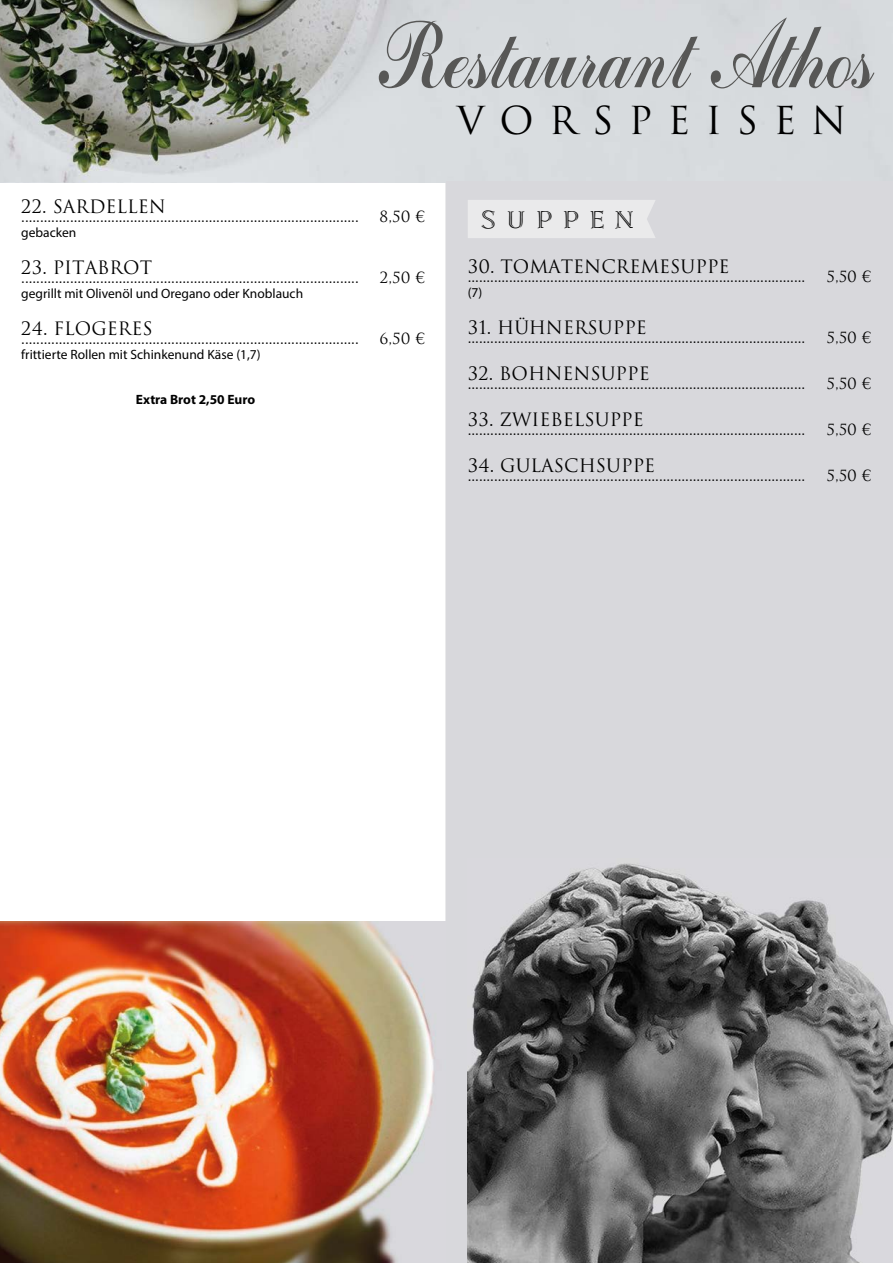
<style>
.page{position:relative;width:893px;height:1263px;background:#fff}
.page>*{position:absolute;margin:0;border:0;box-sizing:border-box;transform-origin:0 0}
.t1{font:500 96px "Odessa P Cfor Serge";color:#575756}
.t2{font:37.5px "Romul";letter-spacing:.4em;color:#000}
.t3{font:500 24px "Lidia";letter-spacing:.4em;color:#000}
.t4{font:18px "Romul";color:#000}
.t5{font:15px "Romul";color:#000}
.t6{font:13.5px "Myriad Pro";color:#000}
.t7{font:700 13.5px "Myriad Pro";color:#000}
</style>
<div class="page">
<img style="left:0;top:0;width:893px;height:183px">
<img style="left:0;top:921px;width:446px;height:342px">
<div style="left:446px;top:182px;width:447px;height:1081px;background:#d8d8dc"></div>
<img style="left:468px;top:863px;width:425px;height:400px">
<div style="left:468px;top:200px;width:187px;height:38px;background:#eaeaeb"></div>
<h1 class="t1" style="left:377px;top:8px;width:498px">Restaurant Athos</h1>
<h2 class="t2" style="left:457px;top:99px;width:392px">VORSPEISEN</h2>
<p class="t4" style="left:21px;top:196px;width:146px">22. SARDELLEN</p>
<p class="t5" style="left:21px;top:208px;width:339px">..........................................................................................</p>
<p class="t5" style="left:379px;top:208px;width:48px">8,50 €</p>
<p class="t6" style="left:21px;top:224px;width:57px">gebacken</p>
<p class="t4" style="left:21px;top:257px;width:132px">23. PITABROT</p>
<p class="t5" style="left:21px;top:269px;width:339px">..........................................................................................</p>
<p class="t5" style="left:380px;top:269px;width:47px">2,50 €</p>
<p class="t6" style="left:21px;top:285px;width:283px">gegrillt mit Olivenöl und Oregano oder Knoblauch</p>
<p class="t4" style="left:21px;top:318px;width:133px">24. FLOGERES</p>
<p class="t5" style="left:21px;top:330px;width:339px">..........................................................................................</p>
<p class="t5" style="left:379px;top:330px;width:47px">6,50 €</p>
<p class="t6" style="left:21px;top:346px;width:241px">frittierte Rollen mit Schinkenund Käse (1,7)</p>
<p class="t7" style="left:136px;top:391px;width:121px">Extra Brot 2,50 Euro</p>
<h3 class="t3" style="left:480px;top:206px;width:158px">SUPPEN</h3>
<p class="t4" style="left:468px;top:256px;width:263px">30. TOMATENCREMESUPPE</p>
<p class="t5" style="left:468px;top:267px;width:339px">..........................................................................................</p>
<p class="t5" style="left:826px;top:267px;width:47px">5,50 €</p>
<p class="t6" style="left:468px;top:284px;width:16px">(7)</p>
<p class="t4" style="left:468px;top:317px;width:181px">31. HU<sup>¨</sup> HNERSUPPE</p>
<p class="t5" style="left:468px;top:328px;width:339px">..........................................................................................</p>
<p class="t5" style="left:826px;top:328px;width:47px">5,50 €</p>
<p class="t4" style="left:468px;top:363px;width:183px">32. BOHNENSUPPE</p>
<p class="t5" style="left:468px;top:374px;width:339px">..........................................................................................</p>
<p class="t5" style="left:826px;top:374px;width:47px">5,50 €</p>
<p class="t4" style="left:468px;top:409px;width:178px">33. ZWIEBELSUPPE</p>
<p class="t5" style="left:468px;top:420px;width:339px">..........................................................................................</p>
<p class="t5" style="left:826px;top:420px;width:47px">5,50 €</p>
<p class="t4" style="left:468px;top:455px;width:189px">34. GULASCHSUPPE</p>
<p class="t5" style="left:468px;top:466px;width:339px">..........................................................................................</p>
<p class="t5" style="left:826px;top:466px;width:47px">5,50 €</p>
</div>
